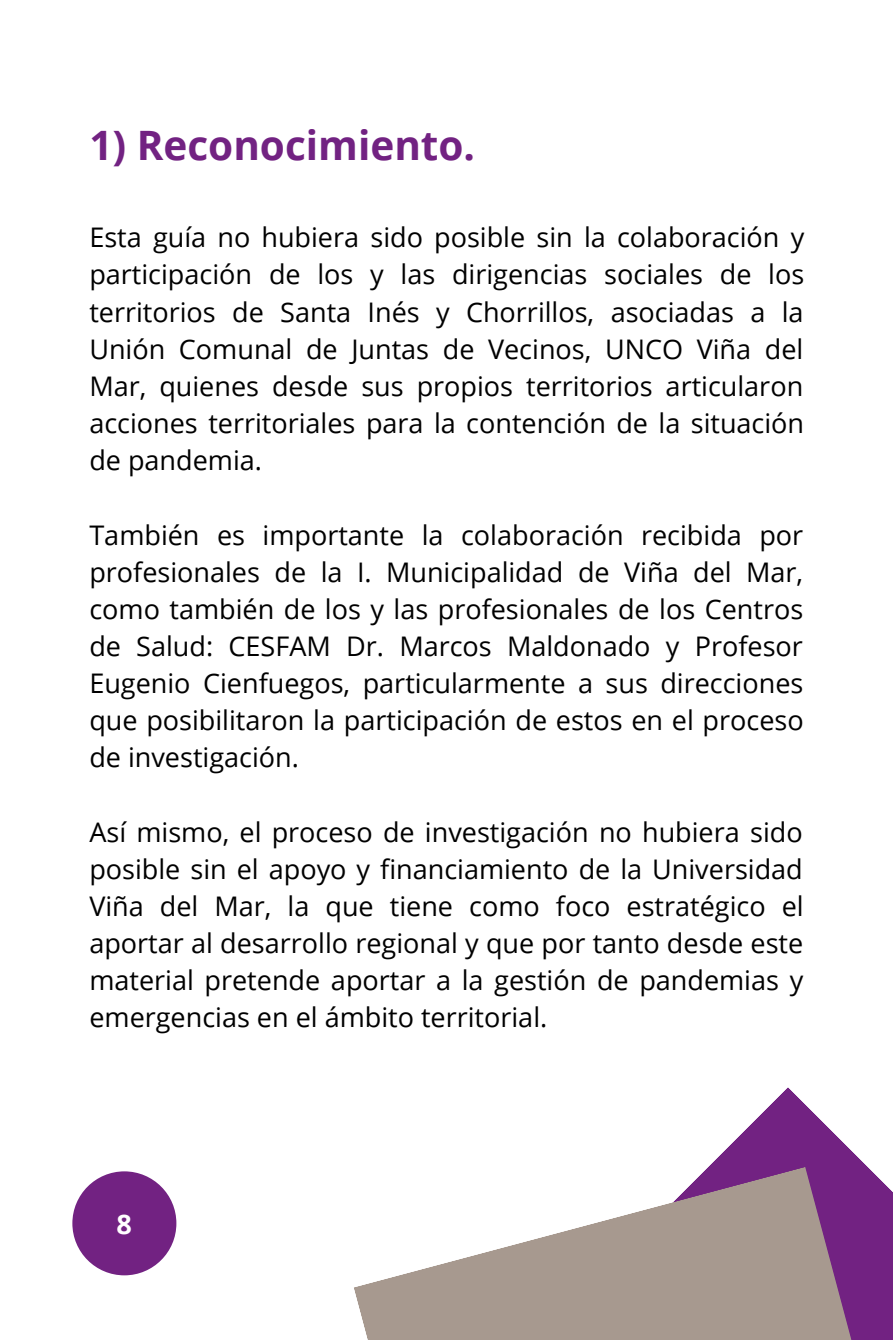
<style>
.page{position:relative;width:893px;height:1340px;background:#fff}
.page>*{position:absolute;margin:0;border:0;box-sizing:border-box;transform-origin:0 0}
.t1{font:700 40.5px "Open Sans";color:#722282}
.t2{font:27px/37.1px "Open Sans";color:#000;text-align:justify}
.t3{font:700 27px "Open Sans";color:#fff}
</style>
<div class="page">
<div style="left:72px;top:1171px;width:104px;height:104px;background:#722282;border-radius:50%"></div>
<svg style="left:708px;top:1087px;width:185px;height:253px;fill:#722282"></svg>
<svg style="left:354px;top:1167px;width:500px;height:173px;fill:#a7998f"></svg>
<h1 class="t1" style="left:89px;top:117px;width:387px">1) Reconocimiento.</h1>
<p class="t2" style="left:89px;top:218px;width:716px">Esta guía no hubiera sido posible sin la colaboración y participación de los y las dirigencias sociales de los territorios de Santa Inés y Chorrillos, asociadas a la Unión Comunal de Juntas de Vecinos, UNCO Viña del Mar, quienes desde sus propios territorios articularon acciones territoriales para la contención de la situación de pandemia.</p>
<p class="t2" style="left:89px;top:515px;width:716px">También es importante la colaboración recibida por profesionales de la I. Municipalidad de Viña del Mar, como también de los y las profesionales de los Centros de Salud: CESFAM Dr. Marcos Maldonado y Profesor Eugenio Cienfuegos, particularmente a sus direcciones que posibilitaron la participación de estos en el proceso de investigación.</p>
<p class="t2" style="left:89px;top:813px;width:716px">Así mismo, el proceso de investigación no hubiera sido posible sin el apoyo y financiamiento de la Universidad Viña del Mar, la que tiene como foco estratégico el aportar al desarrollo regional y que por tanto desde este material pretende aportar a la gestión de pandemias y emergencias en el ámbito territorial.</p>
<p class="t3" style="left:117px;top:1205px;width:17px">8</p>
</div>
